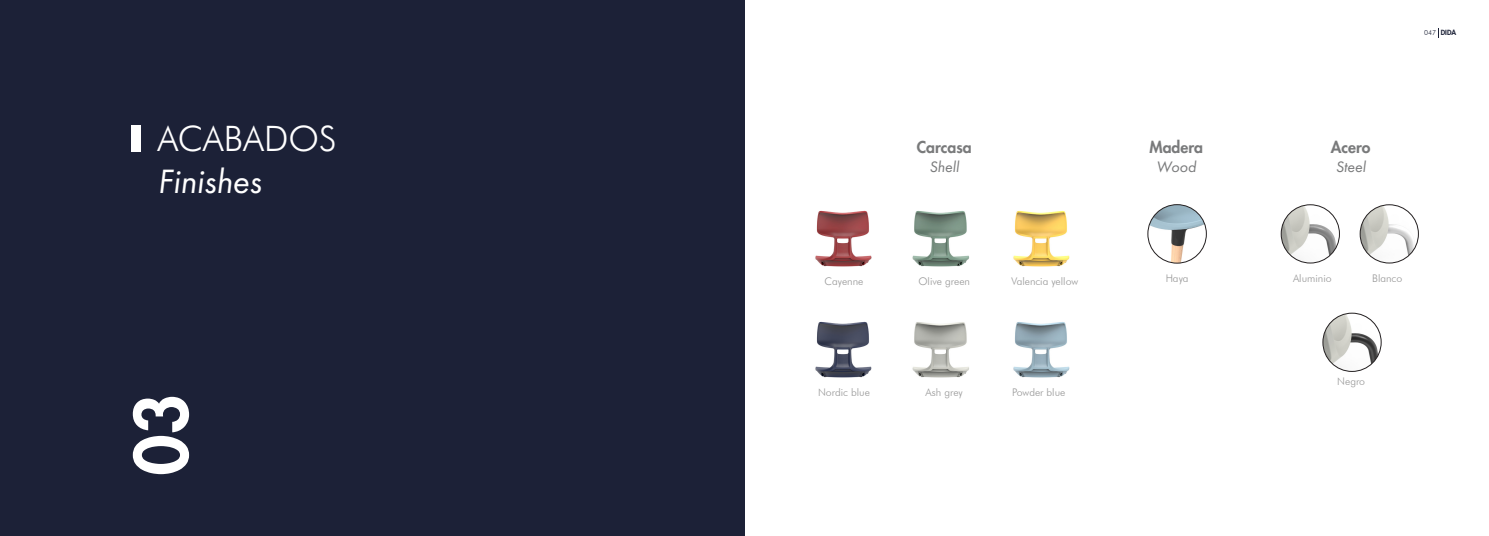
<style>
.page{position:relative;width:1489px;height:536px;background:#fff}
.page>*{position:absolute;margin:0;border:0;box-sizing:border-box;transform-origin:0 0}
.t1{font:800 70.88px "Futura";color:#fff}
.t2{font:300 35px "Futura BT";color:#fff}
.t3{font:italic 35px "Futura PT";color:#fff}
.t4{font:800 15.75px "Futura";color:#797a7b}
.t5{font:italic 15.75px "Futura PT";color:#797a7b}
.t6{font:300 10.5px "Futura BT";color:#969696}
.t7{font:800 7px "Futura";color:#1c2137}
.s1{font-family:"Futura BT";font-weight:300}
</style>
<div class="page">
<div style="left:0;top:0;width:744px;height:536px;background:#1c2137"></div>
<div style="left:131px;top:125px;width:10px;height:27px;background:#fff"></div>
<img style="left:912px;top:210px;width:158px;height:57px">
<img style="left:815px;top:210px;width:57px;height:57px">
<img style="left:912px;top:322px;width:158px;height:56px">
<img style="left:815px;top:321px;width:57px;height:57px">
<img style="left:1281px;top:205px;width:58px;height:58px;border-radius:29px">
<div style="left:1280px;top:205px;width:59px;height:58px;border:1px solid #231f20;border-radius:50%"></div>
<img style="left:1322px;top:313px;width:58px;height:58px;border-radius:29px">
<div style="left:1322px;top:313px;width:59px;height:58px;border:1px solid #231f20;border-radius:50%"></div>
<img style="left:1359px;top:205px;width:59px;height:58px;border-radius:29px">
<div style="left:1359px;top:205px;width:59px;height:58px;border:1px solid #231f20;border-radius:50%"></div>
<img style="left:1147px;top:205px;width:59px;height:58px;border-radius:29px">
<div style="left:1147px;top:205px;width:59px;height:58px;border:1px solid #231f20;border-radius:50%"></div>
<p class="t2" style="left:158px;top:118px;width:180px">ACABADOS</p>
<p class="t3" style="left:158px;top:161px;width:105px">Finishes</p>
<p class="t1" style="left:117px;top:475px;width:83px;rotate:-90deg">03</p>
<p class="t4" style="left:916px;top:138px;width:57px">Carcasa</p>
<p class="t5" style="left:929px;top:158px;width:31px">Shell</p>
<p class="t6" style="left:824px;top:275px;width:40px">Cayenne</p>
<p class="t6" style="left:918px;top:275px;width:53px">Olive green</p>
<p class="t6" style="left:1011px;top:275px;width:68px">Valencia yellow</p>
<p class="t6" style="left:818px;top:385px;width:53px">Nordic blue</p>
<p class="t6" style="left:925px;top:385px;width:39px">Ash grey</p>
<p class="t6" style="left:1011px;top:385px;width:55px">Powder blue</p>
<p class="t7" style="left:1423px;top:28px;width:34px"><span class="s1">047</span> DIDA</p>
<p class="t4" style="left:1149px;top:138px;width:55px">Madera</p>
<p class="t5" style="left:1156px;top:158px;width:41px">Wood</p>
<p class="t4" style="left:1330px;top:138px;width:41px">Acero</p>
<p class="t5" style="left:1335px;top:158px;width:32px">Steel</p>
<p class="t6" style="left:1165px;top:272px;width:24px">Haya</p>
<p class="t6" style="left:1292px;top:272px;width:40px">Aluminio</p>
<p class="t6" style="left:1371px;top:272px;width:32px">Blanco</p>
<p class="t6" style="left:1337px;top:374px;width:29px">Negro</p>
</div>
